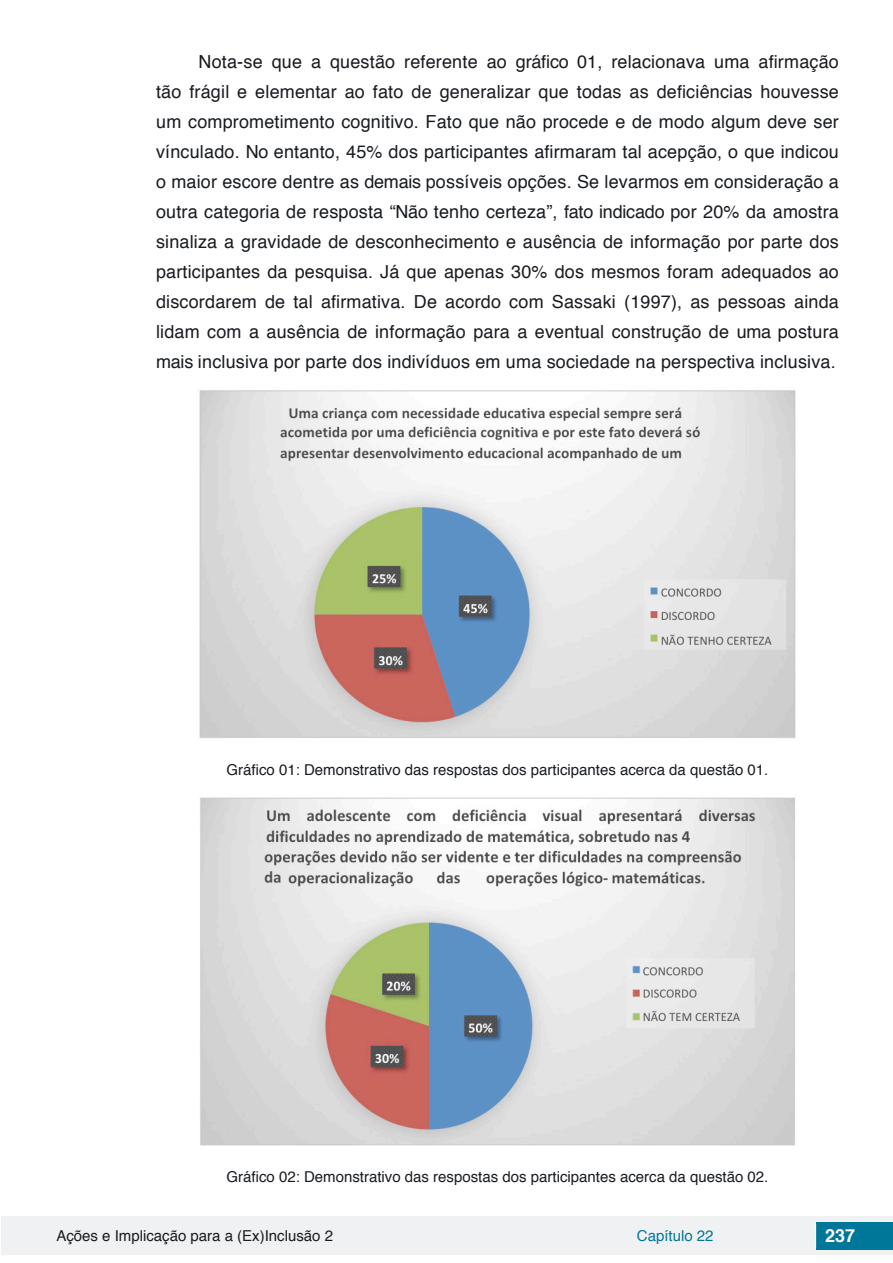
<style>
.page{position:relative;width:893px;height:1263px;background:#fff}
.page>*{position:absolute;margin:0;border:0;box-sizing:border-box;transform-origin:0 0}
.txt{font:18px/30px "Helvetica";letter-spacing:.01em;color:#181c21;text-align:justify}
.t1{font:700 18px "Helvetica";color:#fff}
.ref_tabelas{font:15px "Helvetica";color:#181c21}
.t2{font:15px "Helvetica";color:#007699}
</style>
<div class="page">
<div style="left:1px;top:1216px;width:891px;height:38px;background:#f0f1f2"></div>
<div style="left:816px;top:1222px;width:77px;height:27px;background:#007699"></div>
<svg style="left:815px;top:1224px;width:1px;height:24px"></svg>
<img style="left:199px;top:390px;width:597px;height:348px">
<img style="left:200px;top:797px;width:595px;height:349px">
<p class="txt" style="left:156px;top:47px;width:684px;text-indent:43px">Nota-se que a questão referente ao gráfico 01, relacionava uma afirmação tão frágil e elementar ao fato de generalizar que todas as deficiências houvesse um comprometimento cognitivo. Fato que não procede e de modo algum deve ser vínculado. No entanto, 45% dos participantes afirmaram tal acepção, o que indicou o maior escore dentre as demais possíveis opções. Se levarmos em consideração a outra categoria de resposta “Não tenho certeza”, fato indicado por 20% da amostra sinaliza a gravidade de desconhecimento e ausência de informação por parte dos participantes da pesquisa. Já que apenas 30% dos mesmos foram adequados ao discordarem de tal afirmativa. De acordo com Sassaki (1997), as pessoas ainda lidam com a ausência de informação para a eventual construção de uma postura mais inclusiva por parte dos indivíduos em uma sociedade na perspectiva inclusiva.</p>
<p class="ref_tabelas" style="left:226px;top:758px;width:543px">Gráfico 01: Demonstrativo das respostas dos participantes acerca da questão 01.</p>
<p class="ref_tabelas" style="left:226px;top:1165px;width:543px">Gráfico 02: Demonstrativo das respostas dos participantes acerca da questão 02.</p>
<p class="ref_tabelas" style="left:56px;top:1224px;width:278px">Ações e Implicação para a (Ex)Inclusão 2</p>
<p class="t2" style="left:637px;top:1224px;width:78px">Capítulo 22</p>
<p class="t1" style="left:825px;top:1221px;width:32px">237</p>
</div>
